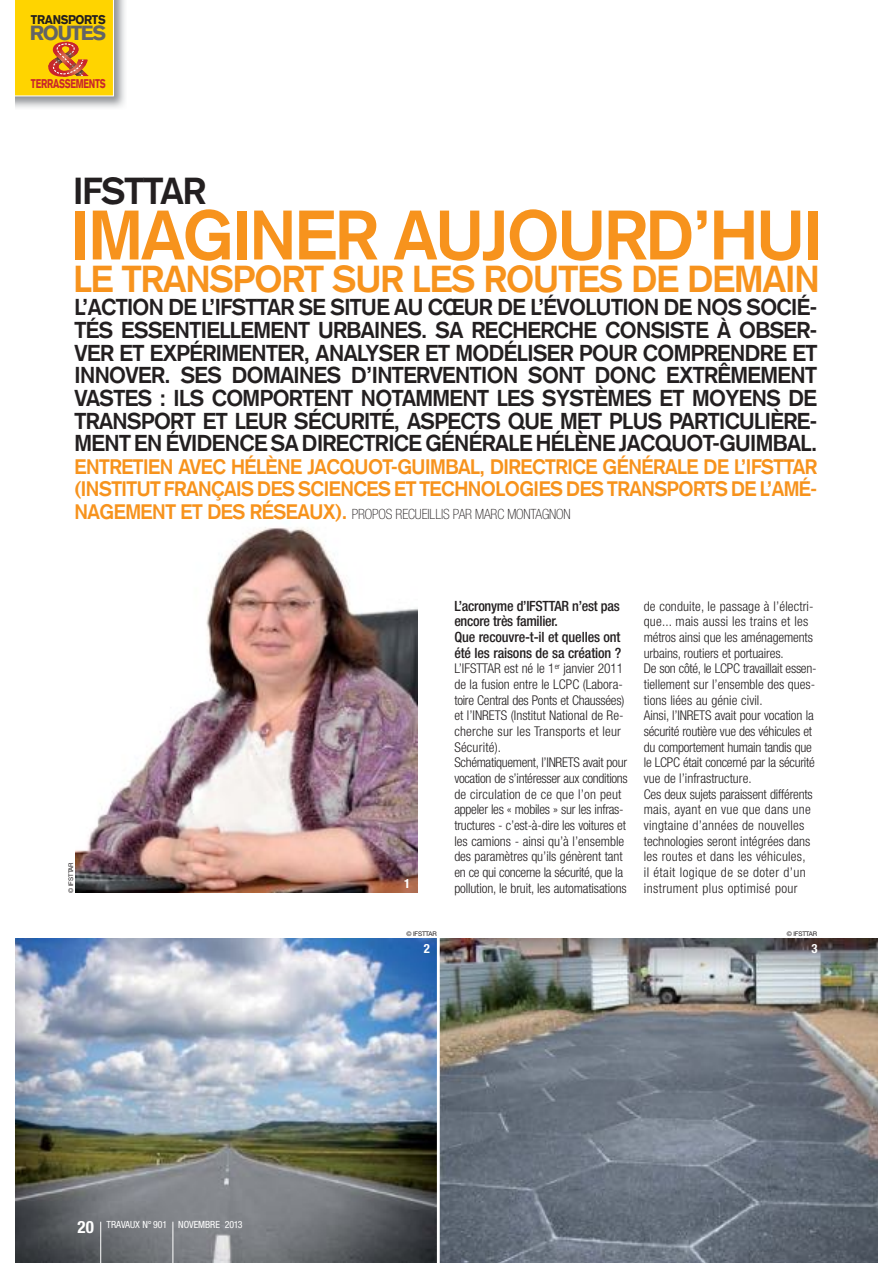
<style>
.page{position:relative;width:893px;height:1263px;background:#fff}
.page>*{position:absolute;margin:0;border:0;box-sizing:border-box;transform-origin:0 0}
.t1{font:700 68.7px "Akzidenz Grotesk";letter-spacing:-.025em;color:#f7931d}
.t2{font:700 37.05px "Akzidenz Grotesk";letter-spacing:-.025em;color:#231f20}
.t3{font:700 36.9px "Akzidenz Grotesk";letter-spacing:-.025em;color:#f7931d}
.t4{font:700 22.65px/22.6px "Akzidenz Grotesk";letter-spacing:-.025em;color:#231f20;text-align:justify}
.t5{font:700 20.7px/22.6px "Akzidenz Grotesk";letter-spacing:-.025em;color:#f7931d;scale:.96 1}
.t6{font:900 20.1px "Akzidenz Grotesk";letter-spacing:-.07em;color:#636466}
.t7{font:700 condensed 16.95px "Helvetica Neue";color:#fff}
.t8{font:500 condensed 14.1px/15.6px "Helvetica Neue";letter-spacing:-.015em;color:#231f20}
.t9{font:100 condensed 14.1px "Helvetica Neue";letter-spacing:-.01em;color:#231f20}
.t10{font:300 condensed 13.5px/15.6px "Helvetica Neue";letter-spacing:-.01em;color:#231f20}
.t11{font:700 condensed 12.75px "Helvetica Neue";color:#fff}
.t12{font:900 12.45px "Akzidenz Grotesk";letter-spacing:-.03em;color:#c9252b;scale:.7 1}
.t13{font:900 12.45px "Akzidenz Grotesk";letter-spacing:-.03em;color:#231f20;scale:.91 1}
.t14{font:condensed 9.9px "Helvetica Neue";letter-spacing:-.005em;color:#fff}
.t15{font:6.3px "Helvetica Neue";letter-spacing:-.02em;color:#231f20}
.s1{font-family:"Akzidenz Grotesk";font-weight:700;font-stretch:normal;font-size:20.7px;color:#f7931d}
</style>
<div class="page">
<img style="left:15px;top:938px;width:862px;height:325px">
<hr style="left:173px;top:1222px;width:1px;height:41px;background:#fff">
<hr style="left:100px;top:1222px;width:1px;height:41px;background:#fff">
<img style="left:15px;top:0;width:110px;height:108px">
<svg style="left:15px;top:0;width:99px;height:96px;background:#f9c80a"></svg>
<img style="left:75px;top:527px;width:342px;height:366px">
<hr style="left:437px;top:935px;width:3px;height:328px;background:#fff">
<p class="t13" style="left:31px;top:16px;width:84px">TRANSPORTS</p>
<h3 class="t6" style="left:30px;top:26px;width:78px">ROUTES</h3>
<p class="t12" style="left:31px;top:79px;width:109px">TERRASSEMENTS</p>
<h2 class="t2" style="left:73px;top:178px;width:134px">IFSTTAR</h2>
<h1 class="t1" style="left:71px;top:211px;width:753px">IMAGINER AUJOURD’HUI</h1>
<h3 class="t3" style="left:73px;top:266px;width:748px">LE TRANSPORT SUR LES ROUTES DE DEMAIN</h3>
<p class="t4" style="left:74px;top:298px;width:744px">L’ACTION DE L’IFSTTAR SE SITUE AU CŒUR DE L’ÉVOLUTION DE NOS SOCIÉ-TÉS ESSENTIELLEMENT URBAINES. SA RECHERCHE CONSISTE À OBSER-VER ET EXPÉRIMENTER, ANALYSER ET MODÉLISER POUR COMPRENDRE ET INNOVER. SES DOMAINES D’INTERVENTION SONT DONC EXTRÊMEMENT VASTES : ILS COMPORTENT NOTAMMENT LES SYSTÈMES ET MOYENS DE TRANSPORT ET LEUR SÉCURITÉ, ASPECTS QUE MET PLUS PARTICULIÈRE-MENT EN ÉVIDENCE SA DIRECTRICE GÉNÉRALE HÉLÈNE JACQUOT-GUIMBAL.</p>
<h3 class="t5" style="left:74px;top:457px;width:775px">ENTRETIEN AVEC HÉLÈNE JACQUOT-GUIMBAL, DIRECTRICE GÉNÉRALE DE L’IFSTTAR (INSTITUT FRANÇAIS DES SCIENCES ET TECHNOLOGIES DES TRANSPORTS DE L’AMÉ-</h3>
<p class="t9" style="left:74px;top:509px;width:498px"><span class="s1">NAGEMENT ET DES RÉSEAUX).</span> PROPOS RECUEILLIS PAR MARC MONTAGNON</p>
<p class="t15" style="left:69px;top:893px;width:32px;rotate:-90deg">© IFSTTAR</p>
<p class="t7" style="left:78px;top:1221px;width:18px">20</p>
<p class="t14" style="left:107px;top:1221px;width:137px">TRAVAUX N° 901 NOVEMBRE 2013</p>
<p class="t11" style="left:404px;top:878px;width:8px">1</p>
<p class="t8" style="left:454px;top:599px;width:168px">L’acronyme d’IFSTTAR n’est pas encore très familier.<br>Que recouvre-t-il et quelles ont été les raisons de sa création ?</p>
<p class="t10" style="left:454px;top:662px;width:175px">L’IFSTTAR est né le 1<sup>er</sup> janvier 2011 de la fusion entre le LCPC (Labora&shy;toire Central des Ponts et Chaussées) et l’INRETS (Institut National de Re&shy;cherche sur les Transports et leur Sécurité).<br>Schématiquement, l’INRETS avait pour vocation de s’intéresser aux conditions de circulation de ce que l’on peut appeler les « mobiles » sur les infras&shy;tructures - c’est-à-dire les voitures et les camions - ainsi qu’à l’ensemble des paramètres qu’ils génèrent tant en ce qui concerne la sécurité, que la pollution, le bruit, les automatisations</p>
<p class="t10" style="left:644px;top:599px;width:174px">de conduite, le passage à l’électri&shy;que... mais aussi les trains et les métros ainsi que les aménagements urbains, routiers et portuaires.<br>De son côté, le LCPC travaillait essen&shy;tiellement sur l’ensemble des ques&shy;tions liées au génie civil.<br>Ainsi, l’INRETS avait pour vocation la sécurité routière vue des véhicules et du comportement humain tandis que le LCPC était concerné par la sécurité vue de l’infrastructure.<br>Ces deux sujets paraissent différents mais, ayant en vue que dans une vingtaine d’années de nouvelles technologies seront intégrées dans les routes et dans les véhicules,<br>il était logique de se doter d’un instrument plus optimisé pour</p>
<p class="t15" style="left:406px;top:932px;width:32px">© IFSTTAR</p>
<p class="t15" style="left:787px;top:932px;width:32px">© IFSTTAR</p>
<p class="t11" style="left:424px;top:944px;width:8px">2</p>
<p class="t11" style="left:811px;top:944px;width:8px">3</p>
</div>
